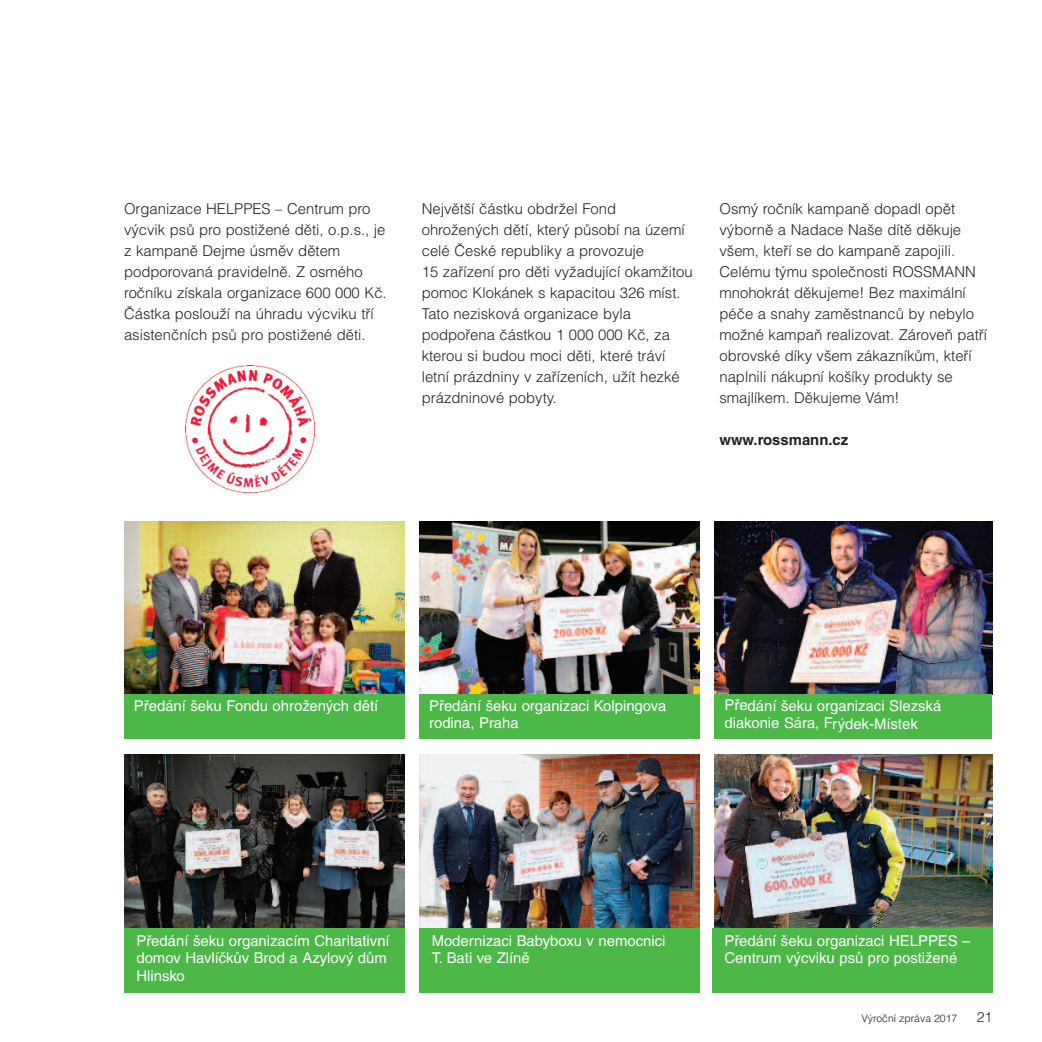
<style>
.page{position:relative;width:1042px;height:1042px;background:#fff}
.page>*{position:absolute;margin:0;border:0;box-sizing:border-box;transform-origin:0 0}
.t1{font:300 14.88px/21px "Helvetica CE";color:#231f20}
.t2{font:14.88px/17.8px "Helvetica CE";color:#fff}
.t3{font:700 14.88px "Helvetica CE";color:#231f20}
.t4{font:300 14px "Helvetica CE";color:#231f20}
.t5{font:300 10.5px "Helvetica CE";color:#231f20}
</style>
<div class="page">
<img style="left:124px;top:521px;width:280px;height:173px">
<img style="left:419px;top:521px;width:280px;height:173px">
<img style="left:714px;top:521px;width:278px;height:173px">
<div style="left:124px;top:694px;width:280px;height:45px;background:#4cb848"></div>
<div style="left:419px;top:694px;width:280px;height:45px;background:#4cb848"></div>
<div style="left:714px;top:694px;width:278px;height:45px;background:#4cb848"></div>
<img style="left:124px;top:754px;width:280px;height:174px">
<img style="left:419px;top:754px;width:280px;height:174px">
<img style="left:714px;top:754px;width:278px;height:174px">
<div style="left:124px;top:928px;width:280px;height:64px;background:#4cb848"></div>
<div style="left:419px;top:928px;width:280px;height:64px;background:#4cb848"></div>
<div style="left:712px;top:928px;width:280px;height:64px;background:#4cb848"></div>
<img style="left:186px;top:366px;width:128px;height:127px">
<p class="t1" style="left:124px;top:198px;width:264px">Organizace HELPPES – Centrum pro výcvik psů pro postižené děti, o.p.s., je z kampaně Dejme úsměv dětem podporovaná pravidelně. Z osmého ročníku získala organizace 600 000 Kč.<br>Částka poslouží na úhradu výcviku tří asistenčních psů pro postižené děti.</p>
<p class="t1" style="left:422px;top:198px;width:272px">Největší částku obdržel Fond ohrožených dětí, který působí na území celé České republiky a provozuje<br>15 zařízení pro děti vyžadující okamžitou pomoc Klokánek s kapacitou 326 míst.<br>Tato nezisková organizace byla podpořena částkou 1 000 000 Kč, za kterou si budou moci děti, které tráví letní prázdniny v zařízeních, užít hezké prázdninové pobyty.</p>
<p class="t1" style="left:719px;top:198px;width:269px">Osmý ročník kampaně dopadl opět výborně a Nadace Naše dítě děkuje všem, kteří se do kampaně zapojili.<br>Celému týmu společnosti ROSSMANN mnohokrát děkujeme! Bez maximální péče a snahy zaměstnanců by nebylo možné kampaň realizovat. Zároveň patří obrovské díky všem zákazníkům, kteří naplnili nákupní košíky produkty se smajlíkem. Děkujeme Vám!</p>
<p class="t3" style="left:719px;top:434px;width:130px">www.rossmann.cz</p>
<p class="t2" style="left:134px;top:698px;width:246px">Předání šeku Fondu ohrožených dětí</p>
<p class="t2" style="left:724px;top:698px;width:218px">Předání šeku organizaci Slezská diakonie Sára, Frýdek-Místek</p>
<p class="t2" style="left:429px;top:698px;width:239px">Předání šeku organizaci Kolpingova rodina, Praha</p>
<p class="t2" style="left:136px;top:933px;width:255px">Předání šeku organizacím Charitativní domov Havlíčkův Brod a Azylový dům<br>Hlinsko</p>
<p class="t2" style="left:432px;top:933px;width:235px">Modernizaci Babyboxu v nemocnici<br>T. Bati ve Zlíně</p>
<p class="t2" style="left:724px;top:933px;width:248px">Předání šeku organizaci HELPPES –<br>Centrum výcviku psů pro postižené</p>
<p class="t5" style="left:861px;top:1012px;width:97px">Výroční zpráva 2017</p>
<p class="t4" style="left:977px;top:1009px;width:17px">21</p>
</div>
